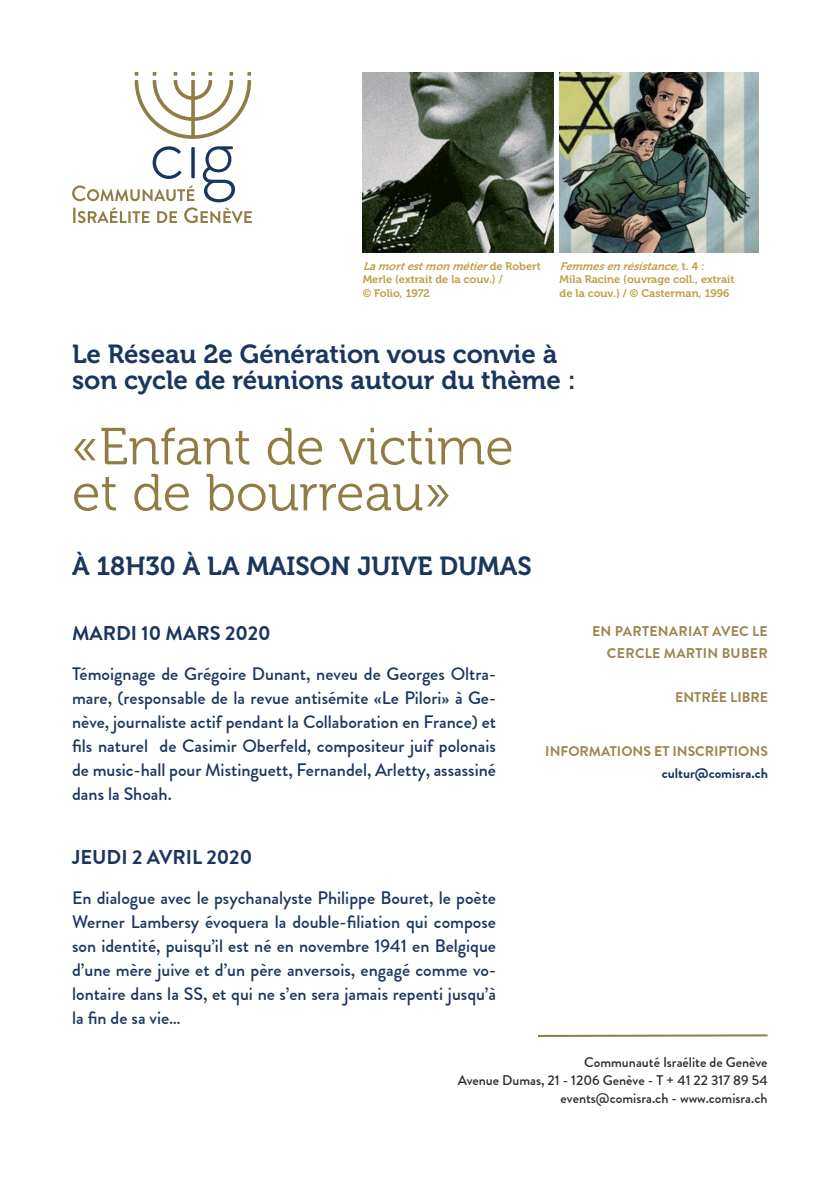
<style>
.page{position:relative;width:840px;height:1191px;background:#fff}
.page>*{position:absolute;margin:0;border:0;box-sizing:border-box;transform-origin:0 0}
.t1{font:52px "Museo 300";color:#907d44}
.t2{font:26px "Museo 700";color:#1a365e}
.t3{font:700 20px "Brandon Grotesque";color:#1a365e}
.t4{font:500 18px/24px "Brandon Grotesque";color:#1a365e;text-align:justify}
.t5{font:500 14px "Brandon Grotesque";color:#2c292a}
.t6{font:700 14px "Brandon Grotesque";color:#9d844e}
.t7{font:700 14px "Brandon Grotesque";letter-spacing:.02em;color:#9d844e}
.t8{font:700 14px "Brandon Grotesque";color:#1a365e}
.t9{font:11px "Museo 700";color:#bf9f48}
.t10{font:italic 11px "Museo 700";color:#bf9f48}
.s1{font-style:normal}
</style>
<div class="page">
<img style="left:559px;top:72px;width:199px;height:181px">
<img style="left:362px;top:72px;width:191px;height:181px">
<hr style="left:537px;top:1034px;width:230px;height:3px;background:#907d44">
<svg style="left:135px;top:72px;width:116px;height:67px"></svg>
<svg style="left:72px;top:146px;width:180px;height:77px"></svg>
<p class="t10" style="left:362px;top:260px;width:179px">Lamortestmonmétier<span class="s1">d e R o b e r t</span></p>
<p class="t9" style="left:362px;top:273px;width:141px">Merle (extrait de la couv.) /</p>
<p class="t9" style="left:362px;top:287px;width:69px">© Folio, 1972</p>
<p class="t10" style="left:559px;top:260px;width:146px">Femmesenrésistance,<span class="s1">t . 4 :</span></p>
<p class="t9" style="left:559px;top:273px;width:176px">Mila Racine (ouvrage coll., extrait</p>
<p class="t9" style="left:559px;top:287px;width:171px">de la couv.) / © Casterman, 1996</p>
<p class="t2" style="left:72px;top:339px;width:486px">Le Réseau 2e Génération vous convie à</p>
<p class="t2" style="left:72px;top:365px;width:505px">son cycle de réunions autour du thème :</p>
<p class="t1" style="left:72px;top:418px;width:443px">«Enfant de victime</p>
<p class="t1" style="left:72px;top:464px;width:380px">et de bourreau»</p>
<p class="t2" style="left:72px;top:551px;width:461px">À 18H30 À LA MAISON JUIVE DUMAS</p>
<p class="t3" style="left:72px;top:620px;width:200px">MARDI 10 MARS 2020</p>
<p class="t4" style="left:72px;top:662px;width:425px">Témoignage de Grégoire Dunant, neveu de Georges Oltra&shy;mare, (responsable de la revue antisémite «Le Pilori» à Ge&shy;nève, journaliste actif pendant la Collaboration en France) et fils naturel de Casimir Oberfeld, compositeur juif polonais de music-hall pour Mistinguett, Fernandel, Arletty, assassiné dans la Shoah.</p>
<p class="t3" style="left:72px;top:844px;width:181px">JEUDI 2 AVRIL 2020</p>
<p class="t4" style="left:72px;top:886px;width:425px">En dialogue avec le psychanalyste Philippe Bouret, le poète Werner Lambersy évoquera la double-filiation qui compose son identité, puisqu’il est né en novembre 1941 en Belgique d’une mère juive et d’un père anversois, engagé comme vo&shy;lontaire dans la SS, et qui ne s’en sera jamais repenti jusqu’à la fin de sa vie…</p>
<p class="t7" style="left:591px;top:622px;width:177px">EN PARTENARIAT AVEC LE</p>
<p class="t7" style="left:606px;top:644px;width:162px">CERCLE MARTIN BUBER</p>
<p class="t6" style="left:674px;top:688px;width:94px">ENTRÉE LIBRE</p>
<p class="t6" style="left:545px;top:742px;width:224px">INFORMATIONS ET INSCRIPTIONS</p>
<p class="t8" style="left:661px;top:764px;width:108px">cultur@comisra.ch</p>
<p class="t5" style="left:584px;top:1052px;width:185px">Communauté Israélite de Genève</p>
<p class="t5" style="left:457px;top:1070px;width:311px">Avenue Dumas, 21 - 1206 Genève - T + 41 22 317 89 54</p>
<p class="t5" style="left:560px;top:1088px;width:208px">events@comisra.ch - www.comisra.ch</p>
</div>
